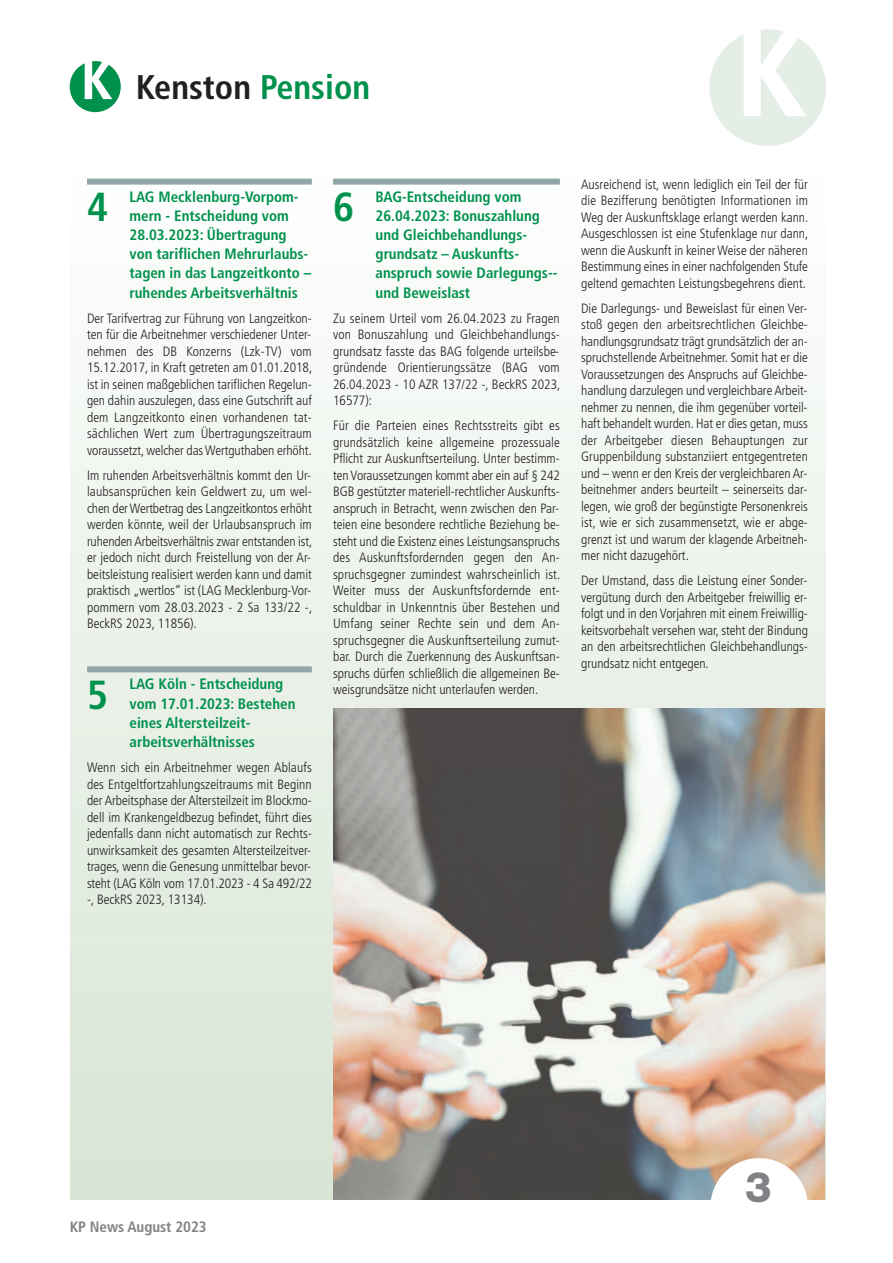
<style>
.page{position:relative;width:893px;height:1263px;background:#fff}
.page>*{position:absolute;margin:0;border:0;box-sizing:border-box;transform-origin:0 0}
.t1{font:800 42px "Helvetica Neue";color:#808285}
.t2{font:700 condensed 40.5px "Frutiger";color:#00914d}
.t3{font:700 condensed 34.2px "Frutiger";color:#231f20}
.t4{font:700 condensed 15px/19.2px "Frutiger";color:#00914d}
.t5{font:700 condensed 15px "Frutiger";color:#808285}
.t6{font:300 condensed 13.5px/16.5px "Frutiger";color:#231f20;text-align:justify}
.s1{color:#00914d}
</style>
<div class="page">
<div style="left:70px;top:168px;width:756px;height:1031px;background:linear-gradient(to bottom,#fdfefe,#d8e5d4)"></div>
<img style="left:333px;top:1199px;width:492px;height:1px">
<img style="left:333px;top:708px;width:492px;height:491px">
<div style="left:333px;top:179px;width:227px;height:6px;background:#91a6a7"></div>
<div style="left:87px;top:179px;width:225px;height:6px;background:#91a6a7"></div>
<div style="left:87px;top:666px;width:225px;height:6px;background:#91a6a7"></div>
<svg style="left:709px;top:29px;width:117px;height:117px"></svg>
<svg style="left:70px;top:61px;width:51px;height:51px"></svg>
<div style="left:710px;top:1158px;width:98px;height:98px;background:#fff;border-radius:50%"></div>
<h3 class="t3" style="left:136px;top:73px;width:236px">Kenston <span class="s1">Pension</span></h3>
<h2 class="t2" style="left:87px;top:190px;width:23px">4</h2>
<p class="t4" style="left:130px;top:188px;width:183px">LAG Mecklenburg-Vorpom&shy;mern - Entscheidung vom<br>28.03.2023: Übertragung von tariflichen Mehrurlaubs&shy;tagen in das Langzeitkonto – ruhendes Arbeitsverhältnis</p>
<p class="t6" style="left:87px;top:311px;width:227px">Der Tarifvertrag zur Führung von Langzeitkon&shy;ten für die Arbeitnehmer verschiedener Unter&shy;nehmen des DB Konzerns (Lzk-TV) vom 15.12.2017, in Kraft getreten am 01.01.2018, ist in seinen maßgeblichen tariflichen Regelun&shy;gen dahin auszulegen, dass eine Gutschrift auf dem Langzeitkonto einen vorhandenen tat&shy;sächlichen Wert zum Übertragungszeitraum voraussetzt, welcher dasWertguthaben erhöht.</p>
<p class="t6" style="left:87px;top:468px;width:227px">Im ruhenden Arbeitsverhältnis kommt den Ur&shy;laubsansprüchen kein Geldwert zu, um wel&shy;chen derWertbetrag des Langzeitkontos erhöht werden könnte, weil der Urlaubsanspruch im ruhendenArbeitsverhältnis zwar entstanden ist, er jedoch nicht durch Freistellung von der Ar&shy;beitsleistung realisiert werden kann und damit praktisch „wertlos“ ist (LAG Mecklenburg-Vor&shy;pommern vom 28.03.2023 - 2 Sa 133/22 -, BeckRS 2023, 11856).</p>
<h2 class="t2" style="left:87px;top:678px;width:23px">5</h2>
<p class="t4" style="left:130px;top:676px;width:167px">LAG Köln - Entscheidung vom 17.01.2023: Bestehen eines Altersteilzeit&shy;arbeitsverhältnisses</p>
<p class="t6" style="left:87px;top:760px;width:226px">Wenn sich ein Arbeitnehmer wegen Ablaufs des Entgeltfortzahlungszeitraums mit Beginn der Arbeitsphase der Altersteilzeit im Blockmo&shy;dell im Krankengeldbezug befindet, führt dies jedenfalls dann nicht automatisch zur Rechts&shy;unwirksamkeit des gesamten Altersteilzeitver&shy;trages, wenn die Genesung unmittelbar bevor&shy;steht (LAG Köln vom 17.01.2023 - 4 Sa 492/22 -, BeckRS 2023, 13134).</p>
<h2 class="t2" style="left:333px;top:190px;width:23px">6</h2>
<p class="t4" style="left:376px;top:188px;width:183px">BAG-Entscheidung vom<br>26.04.2023: Bonuszahlung und Gleichbehandlungs&shy;grundsatz – Auskunfts&shy;anspruch sowie Darlegungs-- und Beweislast</p>
<p class="t6" style="left:333px;top:311px;width:229px">Zu seinem Urteil vom 26.04.2023 zu Fragen von Bonuszahlung und Gleichbehandlungs&shy;grundsatz fasste das BAG folgende urteilsbe&shy;gründende Orientierungssätze (BAG vom 26.04.2023 - 10 AZR 137/22 -, BeckRS 2023, 16577):</p>
<p class="t6" style="left:333px;top:418px;width:229px">Für die Parteien eines Rechtsstreits gibt es grundsätzlich keine allgemeine prozessuale Pflicht zur Auskunftserteilung. Unter bestimm&shy;ten Voraussetzungen kommt aber ein auf § 242<br>BGB gestützter materiell-rechtlicher Auskunfts&shy;anspruch in Betracht, wenn zwischen den Par&shy;teien eine besondere rechtliche Beziehung be&shy;steht und die Existenz eines Leistungsanspruchs des Auskunftsfordernden gegen den An&shy;spruchsgegner zumindest wahrscheinlich ist.<br>Weiter muss der Auskunftsfordernde ent&shy;schuldbar in Unkenntnis über Bestehen und Umfang seiner Rechte sein und dem An&shy;spruchsgegner die Auskunftserteilung zumut&shy;bar. Durch die Zuerkennung des Auskunftsan&shy;spruchs dürfen schließlich die allgemeinen Be&shy;weisgrundsätze nicht unterlaufen werden.</p>
<p class="t6" style="left:581px;top:177px;width:229px">Ausreichend ist, wenn lediglich ein Teil der für die Bezifferung benötigten Informationen im Weg der Auskunftsklage erlangt werden kann.<br>Ausgeschlossen ist eine Stufenklage nur dann, wenn die Auskunft in keinerWeise der näheren Bestimmung eines in einer nachfolgenden Stufe geltend gemachten Leistungsbegehrens dient.</p>
<p class="t6" style="left:581px;top:301px;width:228px">Die Darlegungs- und Beweislast für einen Ver&shy;stoß gegen den arbeitsrechtlichen Gleichbe&shy;handlungsgrundsatz trägt grundsätzlich der an&shy;spruchstellende Arbeitnehmer. Somit hat er die Voraussetzungen des Anspruchs auf Gleichbe&shy;handlung darzulegen und vergleichbare Arbeit&shy;nehmer zu nennen, die ihm gegenüber vorteil&shy;haft behandelt wurden. Hat er dies getan, muss der Arbeitgeber diesen Behauptungen zur Gruppenbildung substanziiert entgegentreten und – wenn er den Kreis der vergleichbaren Ar&shy;beitnehmer anders beurteilt – seinerseits dar&shy;legen, wie groß der begünstigte Personenkreis ist, wie er sich zusammensetzt, wie er abge&shy;grenzt ist und warum der klagende Arbeitneh&shy;mer nicht dazugehört.</p>
<p class="t6" style="left:581px;top:573px;width:228px">Der Umstand, dass die Leistung einer Sonder&shy;vergütung durch den Arbeitgeber freiwillig er&shy;folgt und in den Vorjahren mit einem Freiwillig&shy;keitsvorbehalt versehen war, steht der Bindung an den arbeitsrechtlichen Gleichbehandlungs&shy;grundsatz nicht entgegen.</p>
<p class="t5" style="left:70px;top:1221px;width:138px">KP News August 2023</p>
<h1 class="t1" style="left:745px;top:1171px;width:28px">3</h1>
</div>
